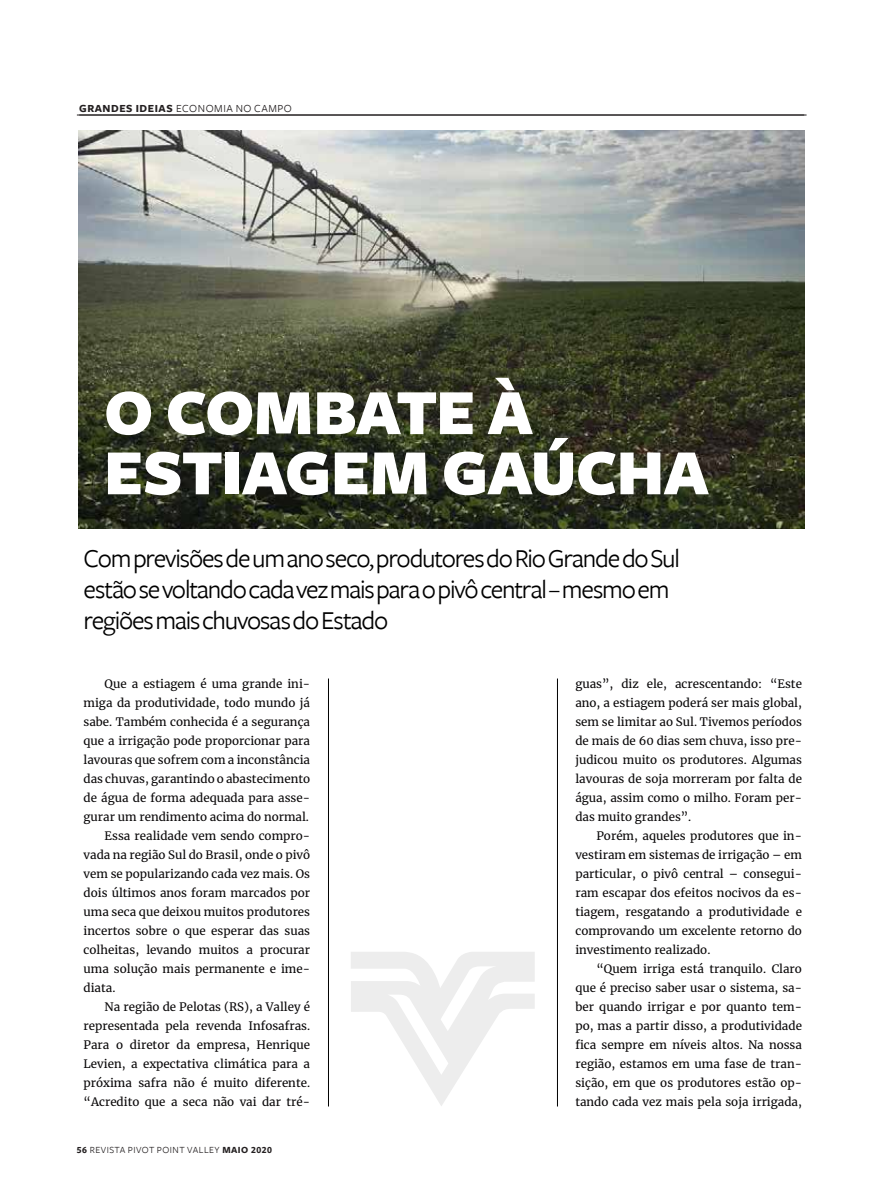
<style>
.page{position:relative;width:893px;height:1191px;background:#fff}
.page>*{position:absolute;margin:0;border:0;box-sizing:border-box;transform-origin:0 0}
.t1{font:900 66.75px/60.2px "Freight Sans";letter-spacing:-.01em;color:#fff}
.t2{font:26.7px/31.2px "Freight Sans";letter-spacing:-.045em;color:#000}
.t3{font:11.55px "Merriweather";color:#070506}
.t4{font:11.25px "Freight Sans";letter-spacing:.05em;color:#231f20}
.t5{font:700 11.1px "Freight Sans";letter-spacing:.05em;color:#000}
.t6{font:9.75px "Freight Sans";letter-spacing:.05em;color:#231f20}
.s1{font-weight:400}
.s2{font-weight:700}
.s3{font-family:"Freight Sans Bold SC"}
</style>
<div class="page">
<hr style="left:77px;top:115px;width:727px;height:1px;background:#231f20">
<hr style="left:79px;top:115px;width:728px;height:1px;background:#231f20">
<svg style="left:351px;top:952px;width:184px;height:154px"></svg>
<img style="left:79px;top:131px;width:725px;height:397px">
<hr style="left:328px;top:678px;width:1px;height:428px;background:#000">
<hr style="left:557px;top:678px;width:1px;height:428px;background:#000">
<p class="t5" style="left:81px;top:96px;width:116px">NO CAMPO <span class="s1">MERCADO</span></p>
<p class="t4" style="left:79px;top:102px;width:214px"><span class="s2">GRANDES IDEIAS</span> ECONOMIA NO CAMPO</p>
<p class="t1" style="left:104px;top:385px;width:606px">O COMBATE À<br>ESTIAGEM GAÚCHA</p>
<p class="t2" style="left:84px;top:543px;width:598px">Com previsões de um ano seco, produtores do Rio Grande do Sul estão se voltando cada vez mais para o pivô central – mesmo em regiões mais chuvosas do Estado</p>
<p class="t3" style="left:105px;top:675px;width:207px">Que a estiagem é uma grande ini-</p>
<p class="t3" style="left:84px;top:694px;width:228px">miga da produtividade, todo mundo já</p>
<p class="t3" style="left:84px;top:713px;width:228px">sabe. Também conhecida é a segurança</p>
<p class="t3" style="left:84px;top:732px;width:228px">que a irrigação pode proporcionar para</p>
<p class="t3" style="left:84px;top:751px;width:228px">lavouras que sofrem com a inconstância</p>
<p class="t3" style="left:84px;top:770px;width:228px">das chuvas, garantindo o abastecimento</p>
<p class="t3" style="left:84px;top:789px;width:228px">de água de forma adequada para asse-</p>
<p class="t3" style="left:84px;top:808px;width:227px">gurar um rendimento acima do normal.</p>
<p class="t3" style="left:105px;top:827px;width:207px">Essa realidade vem sendo compro-</p>
<p class="t3" style="left:84px;top:846px;width:228px">vada na região Sul do Brasil, onde o pivô</p>
<p class="t3" style="left:84px;top:865px;width:228px">vem se popularizando cada vez mais. Os</p>
<p class="t3" style="left:84px;top:884px;width:228px">dois últimos anos foram marcados por</p>
<p class="t3" style="left:84px;top:904px;width:228px">uma seca que deixou muitos produtores</p>
<p class="t3" style="left:84px;top:923px;width:228px">incertos sobre o que esperar das suas</p>
<p class="t3" style="left:84px;top:942px;width:228px">colheitas, levando muitos a procurar</p>
<p class="t3" style="left:84px;top:961px;width:228px">uma solução mais permanente e ime-</p>
<p class="t3" style="left:84px;top:980px;width:33px">diata.</p>
<p class="t3" style="left:105px;top:999px;width:207px">Na região de Pelotas (RS), a Valley é</p>
<p class="t3" style="left:84px;top:1018px;width:228px">representada pela revenda Infosafras.</p>
<p class="t3" style="left:84px;top:1037px;width:228px">Para o diretor da empresa, Henrique</p>
<p class="t3" style="left:84px;top:1056px;width:228px">Levien, a expectativa climática para a</p>
<p class="t3" style="left:84px;top:1075px;width:228px">próxima safra não é muito diferente.</p>
<p class="t3" style="left:84px;top:1094px;width:228px">“Acredito que a seca não vai dar tré-</p>
<p class="t6" style="left:77px;top:1144px;width:197px"><span class="s3">56</span> REVISTA PIVOT POINT VALLEY <span class="s3">MAIO 2020</span></p>
<p class="t3" style="left:575px;top:675px;width:228px">guas”, diz ele, acrescentando: “Este</p>
<p class="t3" style="left:575px;top:694px;width:228px">ano, a estiagem poderá ser mais global,</p>
<p class="t3" style="left:575px;top:713px;width:228px">sem se limitar ao Sul. Tivemos períodos</p>
<p class="t3" style="left:575px;top:732px;width:228px">de mais de 60 dias sem chuva, isso pre-</p>
<p class="t3" style="left:575px;top:751px;width:228px">judicou muito os produtores. Algumas</p>
<p class="t3" style="left:575px;top:770px;width:228px">lavouras de soja morreram por falta de</p>
<p class="t3" style="left:575px;top:789px;width:228px">água, assim como o milho. Foram per-</p>
<p class="t3" style="left:575px;top:808px;width:118px">das muito grandes”.</p>
<p class="t3" style="left:596px;top:827px;width:207px">Porém, aqueles produtores que in-</p>
<p class="t3" style="left:575px;top:846px;width:228px">vestiram em sistemas de irrigação – em</p>
<p class="t3" style="left:575px;top:865px;width:228px">particular, o pivô central – consegui-</p>
<p class="t3" style="left:575px;top:884px;width:228px">ram escapar dos efeitos nocivos da es-</p>
<p class="t3" style="left:575px;top:904px;width:228px">tiagem, resgatando a produtividade e</p>
<p class="t3" style="left:575px;top:923px;width:228px">comprovando um excelente retorno do</p>
<p class="t3" style="left:575px;top:942px;width:137px">investimento realizado.</p>
<p class="t3" style="left:596px;top:961px;width:207px">“Quem irriga está tranquilo. Claro</p>
<p class="t3" style="left:575px;top:980px;width:228px">que é preciso saber usar o sistema, sa-</p>
<p class="t3" style="left:575px;top:999px;width:228px">ber quando irrigar e por quanto tem-</p>
<p class="t3" style="left:575px;top:1018px;width:228px">po, mas a partir disso, a produtividade</p>
<p class="t3" style="left:575px;top:1037px;width:228px">fica sempre em níveis altos. Na nossa</p>
<p class="t3" style="left:575px;top:1056px;width:228px">região, estamos em uma fase de tran-</p>
<p class="t3" style="left:575px;top:1075px;width:228px">sição, em que os produtores estão op-</p>
<p class="t3" style="left:575px;top:1094px;width:228px">tando cada vez mais pela soja irrigada,</p>
</div>
